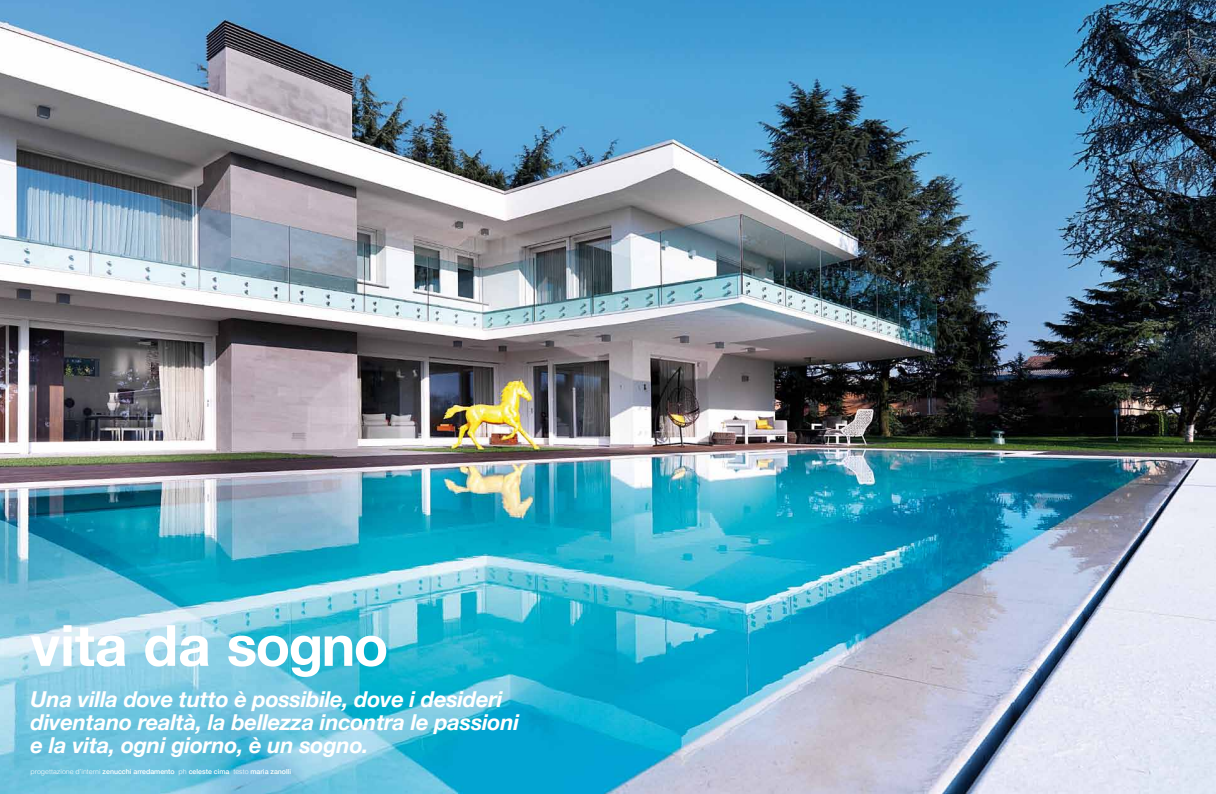
<style>
.page{position:relative;width:1216px;height:794px;background:#fff}
.page>*{position:absolute;margin:0;border:0;box-sizing:border-box;transform-origin:0 0}
.t1{font:700 56.88px "Helvetica Neue";letter-spacing:-.015em;color:#fff}
.t2{font:italic 700 21.88px/22.8px "Helvetica Neue";letter-spacing:-.01em;color:#fff}
.t3{font:500 7px "Helvetica Neue";color:#fff}
.s1{font-family:"Helvetica";font-weight:300}
</style>
<div class="page">
<img style="left:0;top:0;width:1215px;height:794px">
<h1 class="t1" style="left:31px;top:610px;width:359px">vita da sogno</h1>
<p class="t2" style="left:31px;top:687px;width:490px">Una villa dove tutto è possibile, dove i desideri diventano realtà, la bellezza incontra le passioni e la vita, ogni giorno, è un sogno.</p>
<p class="t3" style="left:31px;top:767px;width:262px"><span class="s1">progettazione d’interni</span> zenucchi arredamento <span class="s1">ph</span> celeste cima <span class="s1">testo</span> maria zanolli</p>
</div>
